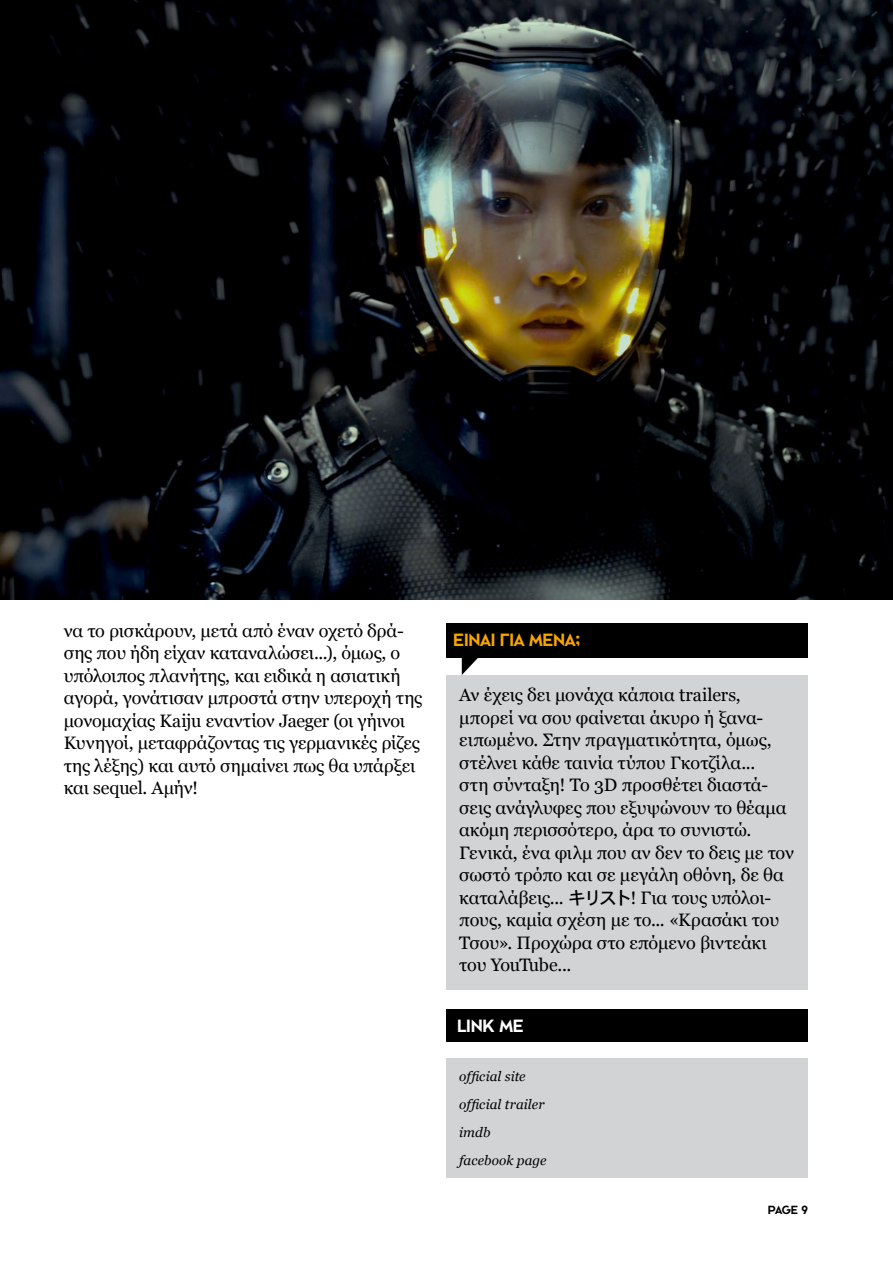
<style>
.page{position:relative;width:893px;height:1263px;background:#fff}
.page>*{position:absolute;margin:0;border:0;box-sizing:border-box;transform-origin:0 0}
.t1{font:18px/22.5px "Georgia";letter-spacing:-.01em;color:#000}
.t2{font:18px "F Cinematica";letter-spacing:-.02em;color:#f7a600}
.t3{font:18px "F Cinematica";letter-spacing:-.015em;color:#fff}
.t4{font:italic 13.5px/28px "Georgia";letter-spacing:.005em;color:#000}
.t5{font:12px "F Cinematica";color:#000}
.s1{font-family:"Osaka"}
</style>
<div class="page">
<img style="left:0;top:0;width:893px;height:599px">
<div style="left:446px;top:623px;width:362px;height:35px;background:#000"></div>
<svg style="left:462px;top:658px;width:16px;height:17px"></svg>
<div style="left:446px;top:675px;width:362px;height:314px;background:#d1d3d4"></div>
<div style="left:446px;top:1058px;width:362px;height:120px;background:#d1d3d4"></div>
<div style="left:446px;top:1009px;width:362px;height:33px;background:#000"></div>
<p class="t1" style="left:64px;top:619px;width:360px">να το ρισκάρουν, μετά από έναν οχετό δρά&shy;σης που ήδη είχαν καταναλώσει...), όμως, ο υπόλοιπος πλανήτης, και ειδικά η ασιατική αγορά, γονάτισαν μπροστά στην υπεροχή της μονομαχίας Kaiju εναντίον Jaeger (οι γήινοι Κυνηγοί, μεταφράζοντας τις γερμανικές ρίζες της λέξης) και αυτό σημαίνει πως θα υπάρξει και sequel. Αμήν!</p>
<p class="t2" style="left:453px;top:629px;width:129px">ΕΙΝΑΙ ΓΙΑ ΜΕΝΑ;</p>
<p class="t1" style="left:459px;top:684px;width:336px">Αν έχεις δει μονάχα κάποια trailers, μπορεί να σου φαίνεται άκυρο ή ξανα&shy;ειπωμένο. Στην πραγματικότητα, όμως, στέλνει κάθε ταινία τύπου Γκοτζίλα...<br>στη σύνταξη! Το 3D προσθέτει διαστά&shy;σεις ανάγλυφες που εξυψώνουν το θέαμα ακόμη περισσότερο, άρα το συνιστώ.<br>Γενικά, ένα φιλμ που αν δεν το δεις με τον σωστό τρόπο και σε μεγάλη οθόνη, δε θα καταλάβεις... <span class="s1">キリスト</span>! Για τους υπόλοι&shy;πους, καμία σχέση με το... «Κρασάκι του Τσου». Προχώρα στο επόμενο βιντεάκι του YouTube...</p>
<p class="t3" style="left:457px;top:1015px;width:68px">LINK ME</p>
<p class="t4" style="left:459px;top:1062px;width:89px">official site official trailer imdb facebook page</p>
<p class="t5" style="left:768px;top:1203px;width:42px">PAGE 9</p>
</div>
